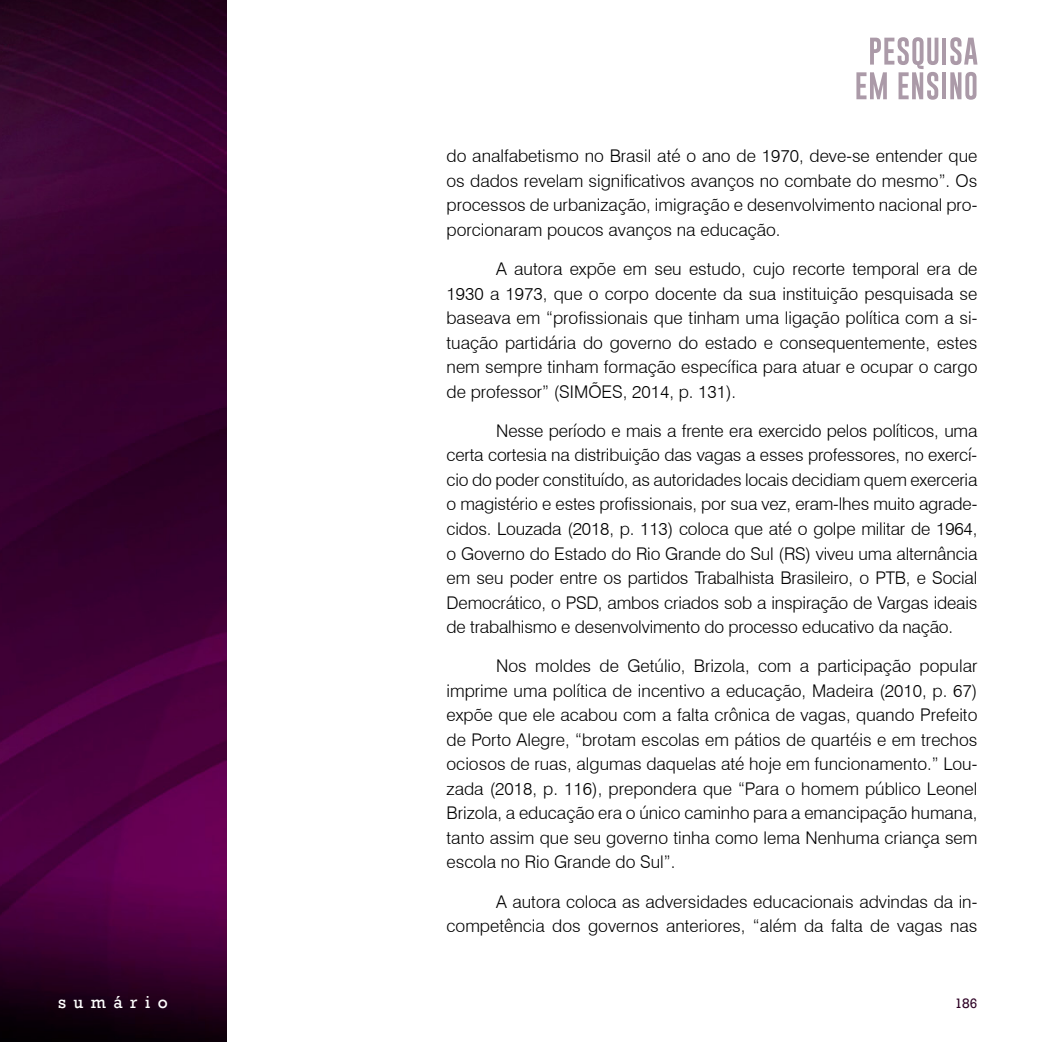
<style>
.page{position:relative;width:1042px;height:1042px;background:#fff}
.page>*{position:absolute;margin:0;border:0;box-sizing:border-box;transform-origin:0 0}
.t1{font:300 17.5px/24.5px "Swiss 721 BT";color:#000;text-align:justify}
.t2{font:17.5px "Rockwell";letter-spacing:.425em;color:#fff}
.t3{font:14px "Rockwell";color:#2d0024}
</style>
<div class="page">
<img style="left:0;top:0;width:226px;height:1042px">
<hr style="left:942px;top:38px;width:4px;height:27px;background:#ab9aa8">
<svg style="left:950px;top:37px;width:27px;height:28px"></svg>
<svg style="left:856px;top:37px;width:82px;height:63px"></svg>
<hr style="left:942px;top:72px;width:4px;height:27px;background:#ab9aa8">
<svg style="left:950px;top:72px;width:26px;height:28px"></svg>
<p class="t1" style="left:446px;top:143px;width:532px">do analfabetismo no Brasil até o ano de 1970, deve-se entender que os dados revelam significativos avanços no combate do mesmo”. Os processos de urbanização, imigração e desenvolvimento nacional pro&shy;porcionaram poucos avanços na educação.</p>
<p class="t1" style="left:446px;top:256px;width:532px;text-indent:50px">A autora expõe em seu estudo, cujo recorte temporal era de 1930 a 1973, que o corpo docente da sua instituição pesquisada se baseava em “profissionais que tinham uma ligação política com a si&shy;tuação partidária do governo do estado e consequentemente, estes nem sempre tinham formação específica para atuar e ocupar o cargo de professor” (SIMÕES, 2014, p. 131).</p>
<p class="t1" style="left:446px;top:418px;width:532px;text-indent:50px">Nesse período e mais a frente era exercido pelos políticos, uma certa cortesia na distribuição das vagas a esses professores, no exercí&shy;cio do poder constituído, as autoridades locais decidiam quem exerceria o magistério e estes profissionais, por sua vez, eram-lhes muito agrade&shy;cidos. Louzada (2018, p. 113) coloca que até o golpe militar de 1964, o Governo do Estado do Rio Grande do Sul (RS) viveu uma alternância em seu poder entre os partidos Trabalhista Brasileiro, o PTB, e Social Democrático, o PSD, ambos criados sob a inspiração de Vargas ideais de trabalhismo e desenvolvimento do processo educativo da nação.</p>
<p class="t1" style="left:446px;top:654px;width:532px;text-indent:50px">Nos moldes de Getúlio, Brizola, com a participação popular imprime uma política de incentivo a educação, Madeira (2010, p. 67) expõe que ele acabou com a falta crônica de vagas, quando Prefeito de Porto Alegre, “brotam escolas em pátios de quartéis e em trechos ociosos de ruas, algumas daquelas até hoje em funcionamento.” Lou&shy;zada (2018, p. 116), prepondera que “Para o homem público Leonel Brizola, a educação era o único caminho para a emancipação humana, tanto assim que seu governo tinha como lema Nenhuma criança sem escola no Rio Grande do Sul”.</p>
<p class="t1" style="left:446px;top:889px;width:532px;text-align:right">A autora coloca as adversidades educacionais advindas da in&shy;competência dos governos anteriores, “além da falta de vagas nas</p>
<p class="t2" style="left:58px;top:992px;width:111px">sumário</p>
<p class="t3" style="left:954px;top:995px;width:24px">186</p>
</div>
